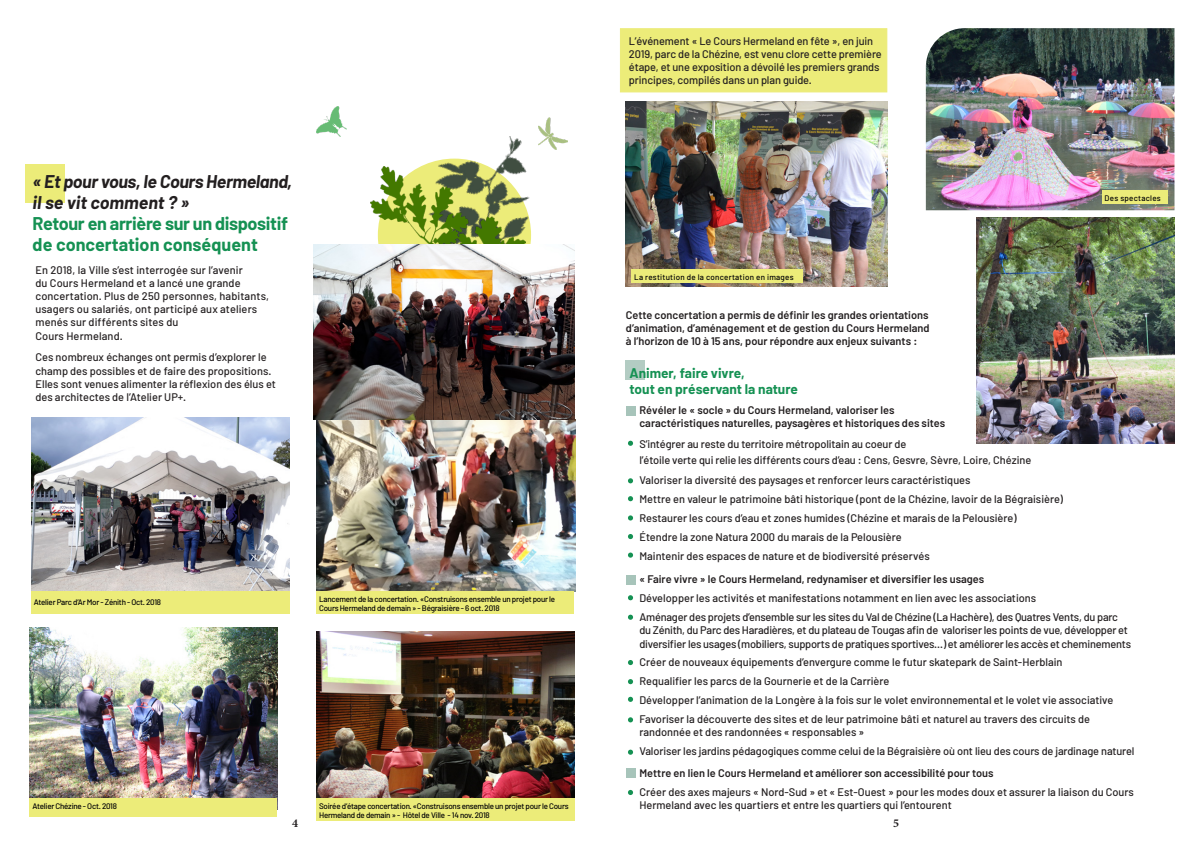
<style>
.page{position:relative;width:1191px;height:842px;background:#fff}
.page>*{position:absolute;margin:0;border:0;box-sizing:border-box;transform-origin:0 0}
.t1{font:700 18px "Barlow";letter-spacing:-.02em;color:#159153}
.t2{font:italic 700 18px "Barlow";letter-spacing:-.02em;color:#231f20}
.t3{font:700 18px "Barlow";color:#159153}
.t4{font:italic 700 18px "Barlow";color:#231f20}
.t5{font:700 13.7px "Barlow";color:#159153}
.t6{font:700 12px "Minion Pro";color:#231f20}
.t7{font:500 11px/13.2px "Barlow";color:#231f20}
.t8{font:600 11px/13.2px "Barlow";color:#231f20;text-align:justify}
.t9{font:500 11px/13.2px "Barlow";letter-spacing:-.02em;color:#231f20}
.t10{font:500 8px/9px "Barlow";letter-spacing:-.03em;color:#000004}
.t11{font:500 8px "Barlow";letter-spacing:.03em;color:#000004}
</style>
<div class="page">
<img style="left:422px;top:136px;width:153px;height:236px">
<img style="left:370px;top:166px;width:155px;height:79px">
<img style="left:539px;top:118px;width:28px;height:32px">
<img style="left:316px;top:107px;width:30px;height:30px">
<img style="left:625px;top:102px;width:262px;height:185px">
<div style="left:631px;top:269px;width:172px;height:14px;background:#ecec79"></div>
<img style="left:977px;top:218px;width:197px;height:226px">
<img style="left:926px;top:28px;width:248px;height:182px">
<div style="left:1101px;top:190px;width:66px;height:14px;background:#ecec79"></div>
<div style="left:25px;top:165px;width:39px;height:38px;background:#ecec79"></div>
<div style="left:620px;top:28px;width:267px;height:64px;background:#ecec79;border:1px solid #ecec79"></div>
<img style="left:30px;top:628px;width:247px;height:170px">
<div style="left:30px;top:798px;width:247px;height:19px;background:#ecec79"></div>
<div style="left:625px;top:361px;width:20px;height:19px;background:#b3ccc3"></div>
<div style="left:625px;top:406px;width:10px;height:9px;background:#a7c4ba"></div>
<svg style="left:628px;top:441px;width:5px;height:5px"></svg>
<svg style="left:628px;top:478px;width:5px;height:5px"></svg>
<svg style="left:628px;top:496px;width:5px;height:5px"></svg>
<svg style="left:628px;top:515px;width:5px;height:5px"></svg>
<svg style="left:628px;top:534px;width:5px;height:5px"></svg>
<svg style="left:628px;top:552px;width:5px;height:6px"></svg>
<svg style="left:628px;top:595px;width:5px;height:5px"></svg>
<svg style="left:628px;top:615px;width:5px;height:5px"></svg>
<svg style="left:628px;top:679px;width:5px;height:5px"></svg>
<svg style="left:628px;top:660px;width:5px;height:5px"></svg>
<svg style="left:628px;top:697px;width:5px;height:5px"></svg>
<svg style="left:628px;top:717px;width:5px;height:5px"></svg>
<svg style="left:628px;top:750px;width:5px;height:5px"></svg>
<svg style="left:628px;top:790px;width:5px;height:5px"></svg>
<div style="left:625px;top:575px;width:10px;height:10px;background:#a7c4ba"></div>
<div style="left:625px;top:768px;width:10px;height:10px;background:#a7c4ba"></div>
<img style="left:316px;top:631px;width:258px;height:167px">
<div style="left:316px;top:798px;width:258px;height:23px;background:#ecec79"></div>
<img style="left:316px;top:419px;width:259px;height:172px">
<div style="left:316px;top:591px;width:257px;height:23px;background:#ecec79"></div>
<img style="left:313px;top:245px;width:261px;height:174px">
<img style="left:32px;top:417px;width:258px;height:174px">
<div style="left:31px;top:591px;width:259px;height:23px;background:#ecec79"></div>
<p class="t2" style="left:33px;top:170px;width:261px">« Et pour vous, le Cours Hermeland,</p>
<p class="t4" style="left:33px;top:191px;width:158px">il se vit comment ? »</p>
<p class="t1" style="left:33px;top:212px;width:257px">Retour en arrière sur un dispositif</p>
<p class="t3" style="left:33px;top:233px;width:227px">de concertation conséquent</p>
<p class="t7" style="left:35px;top:263px;width:235px">En 2018, la Ville s’est interrogée sur l’avenir<br>du Cours Hermeland et a lancé une grande concertation. Plus de 250 personnes, habitants, usagers ou salariés, ont participé aux ateliers menés sur différents sites du</p>
<p class="t7" style="left:35px;top:329px;width:89px">Cours Hermeland.</p>
<p class="t7" style="left:35px;top:350px;width:242px">Ces nombreux échanges ont permis d’explorer le champ des possibles et de faire des propositions.<br>Elles sont venues alimenter la réflexion des élus et des architectes de l’Atelier UP+.</p>
<p class="t10" style="left:34px;top:597px;width:129px">Atelier Parc d’Ar Mor - Zénith - Oct. 2018</p>
<p class="t10" style="left:319px;top:594px;width:238px">Lancement de la concertation. «Construisons ensemble un projet pour le<br>Cours Hermeland de demain » - Bégraisière - 6 oct. 2018</p>
<p class="t7" style="left:629px;top:34px;width:254px">L’événement « Le Cours Hermeland en fête », en juin 2019, parc de la Chézine, est venu clore cette première étape, et une exposition a dévoilé les premiers grands principes, compilés dans un plan guide.</p>
<p class="t11" style="left:634px;top:272px;width:161px">La restitution de la concertation en images</p>
<p class="t11" style="left:1104px;top:193px;width:58px">Des spectacles</p>
<p class="t8" style="left:626px;top:308px;width:305px">Cette concertation a permis de définir les grandes orientations d’animation, d’aménagement et de gestion du Cours Hermeland à l’horizon de 10 à 15 ans, pour répondre aux enjeux suivants :</p>
<p class="t5" style="left:629px;top:364px;width:117px">Animer, faire vivre,</p>
<p class="t5" style="left:629px;top:380px;width:170px">tout en préservant la nature</p>
<p class="t8" style="left:639px;top:404px;width:257px">Révéler le « socle » du Cours Hermeland, valoriser les</p>
<p class="t8" style="left:639px;top:417px;width:307px">caractéristiques naturelles, paysagères et historiques des sites</p>
<p class="t7" style="left:639px;top:438px;width:268px">S’intégrer au reste du territoire métropolitain au coeur de</p>
<p class="t7" style="left:639px;top:453px;width:393px">l’étoile verte qui relie les différents cours d’eau : Cens, Gesvre, Sèvre, Loire, Chézine</p>
<p class="t7" style="left:639px;top:473px;width:332px">Valoriser la diversité des paysages et renforcer leurs caractéristiques</p>
<p class="t7" style="left:639px;top:492px;width:425px">Mettre en valeur le patrimoine bâti historique (pont de la Chézine, lavoir de la Bégraisière)</p>
<p class="t7" style="left:639px;top:511px;width:379px">Restaurer les cours d’eau et zones humides (Chézine et marais de la Pelousière)</p>
<p class="t7" style="left:639px;top:530px;width:264px">Étendre la zone Natura 2000 du marais de la Pelousière</p>
<p class="t7" style="left:639px;top:549px;width:292px">Maintenir des espaces de nature et de biodiversité préservés</p>
<p class="t8" style="left:639px;top:573px;width:346px">« Faire vivre » le Cours Hermeland, redynamiser et diversifier les usages</p>
<p class="t7" style="left:639px;top:591px;width:398px">Développer les activités et manifestations notamment en lien avec les associations</p>
<p class="t9" style="left:639px;top:610px;width:493px">Aménager des projets d’ensemble sur les sites du Val de Chézine (La Hachère), des Quatres Vents, du parc du Zénith, du Parc des Haradières, et du plateau de Tougas afin de valoriser les points de vue, développer et diversifier les usages (mobiliers, supports de pratiques sportives…) et améliorer les accès et cheminements</p>
<p class="t7" style="left:639px;top:656px;width:424px">Créer de nouveaux équipements d’envergure comme le futur skatepark de Saint-Herblain</p>
<p class="t7" style="left:639px;top:674px;width:251px">Requalifier les parcs de la Gournerie et de la Carrière</p>
<p class="t7" style="left:639px;top:693px;width:475px">Développer l’animation de la Longère à la fois sur le volet environnemental et le volet vie associative</p>
<p class="t7" style="left:639px;top:712px;width:452px">Favoriser la découverte des sites et de leur patrimoine bâti et naturel au travers des circuits de randonnée et des randonnées « responsables »</p>
<p class="t7" style="left:639px;top:744px;width:496px">Valoriser les jardins pédagogiques comme celui de la Bégraisière où ont lieu des cours de jardinage naturel</p>
<p class="t8" style="left:639px;top:766px;width:356px">Mettre en lien le Cours Hermeland et améliorer son accessibilité pour tous</p>
<p class="t7" style="left:639px;top:785px;width:496px">Créer des axes majeurs « Nord-Sud » et « Est-Ouest » pour les modes doux et assurer la liaison du Cours</p>
<p class="t10" style="left:33px;top:801px;width:86px">Atelier Chézine - Oct. 2018</p>
<p class="t10" style="left:319px;top:801px;width:251px">Soirée d’étape concertation. «Construisons ensemble un projet pour le Cours</p>
<p class="t7" style="left:639px;top:798px;width:314px">Hermeland avec les quartiers et entre les quartiers qui l’entourent</p>
<p class="t10" style="left:319px;top:810px;width:172px">Hermeland de demain » - Hôtel de Ville - 14 nov. 2018</p>
<p class="t6" style="left:292px;top:815px;width:7px">4</p>
<p class="t6" style="left:893px;top:815px;width:7px">5</p>
</div>
